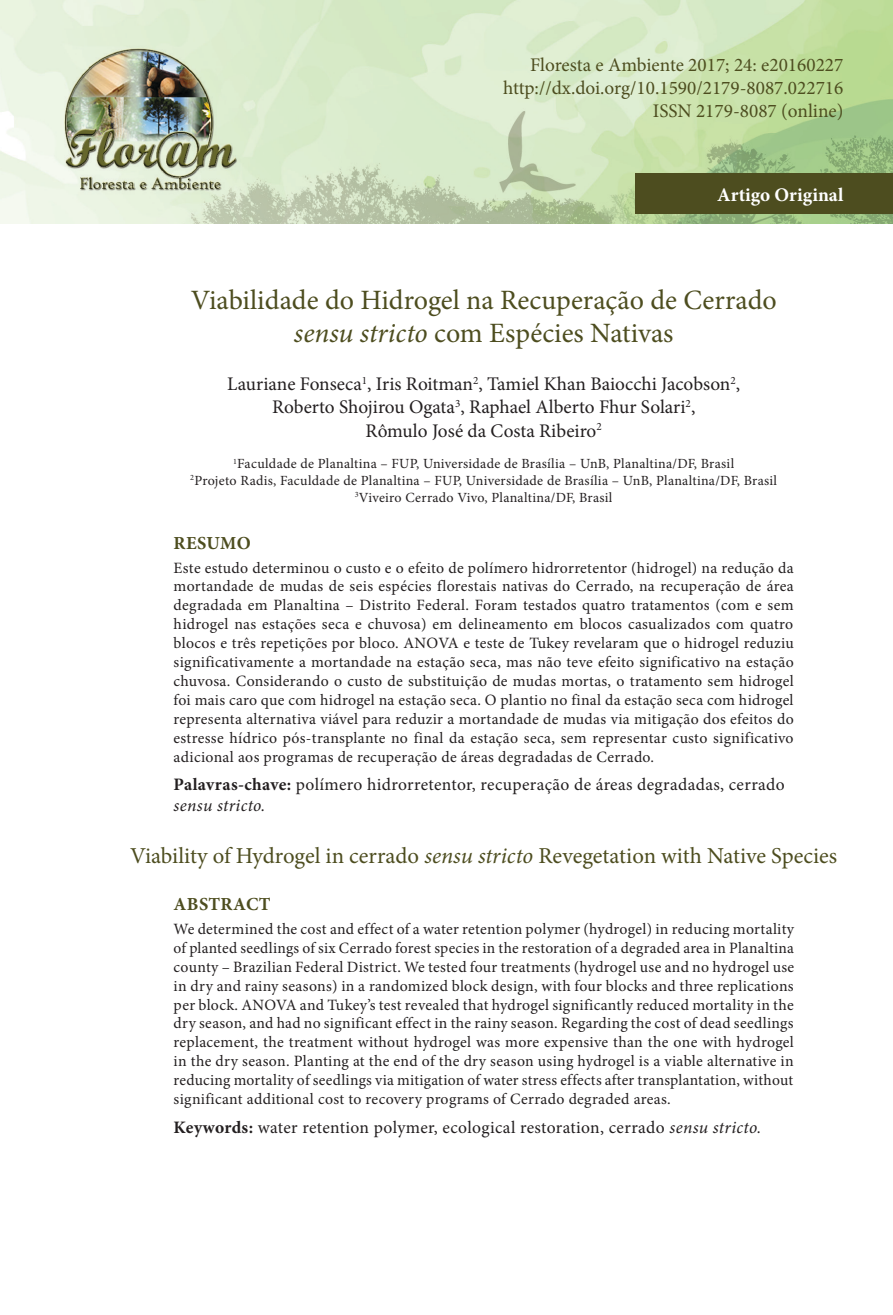
<style>
.page{position:relative;width:893px;height:1315px;background:#fff}
.page>*{position:absolute;margin:0;border:0;box-sizing:border-box;transform-origin:0 0}
.ArticleTitle{font:28px/33.6px "Minion Pro";color:#4d4d1f;text-align:center}
.ArticleTitle-Trans1{font:22.75px "Minion Pro";color:#4d4d1f}
.Authors{font:19.25px/23.1px "Minion Pro";color:#231f20;text-align:center}
.HeaderMasterA{font:19.25px "Minion Pro";color:#4d4d1f}
.ArticleTypeAlt{font:700 19.25px "Minion Pro";color:#fff}
.AbstractTitle-Trans1{font:700 18.38px "Minion Pro";letter-spacing:.02em;color:#4d4d1f}
.AbstractTitle{font:700 18.38px "Minion Pro";letter-spacing:.015em;color:#4d4d1f}
.Keywords{font:17.5px/21px "Minion Pro";letter-spacing:.02em;color:#231f20}
.Keywords-Trans1{font:17.5px "Minion Pro";letter-spacing:.02em;color:#231f20}
.Abstract{font:15.75px/18.9px "Minion Pro";letter-spacing:.02em;color:#231f20;text-align:justify}
.Abstract-Trans1{font:15.75px/18.9px "Minion Pro";letter-spacing:.02em;color:#231f20;text-align:justify}
.Affiliations{font:14px "Minion Pro";letter-spacing:.02em;color:#231f20}
.s1{font-style:italic}
.s2{font-weight:700}
</style>
<div class="page">
<img style="left:0;top:0;width:893px;height:223px">
<div style="left:635px;top:174px;width:258px;height:40px;background:#4d4d1f"></div>
<p class="HeaderMasterA" style="left:530px;top:52px;width:315px">Floresta e Ambiente 2017; 24: e20160227</p>
<p class="HeaderMasterA" style="left:503px;top:75px;width:342px">http://dx.doi.org/10.1590/2179-8087.022716</p>
<p class="HeaderMasterA" style="left:653px;top:98px;width:192px">ISSN 2179-8087 (online)</p>
<p class="ArticleTypeAlt" style="left:717px;top:181px;width:128px">Artigo Original</p>
<p class="ArticleTitle" style="left:191px;top:283px;width:588px">Viabilidade do Hidrogel na Recuperação de Cerrado <span class="s1">sensu stricto</span> com Espécies Nativas</p>
<p class="Authors" style="left:227px;top:373px;width:515px">Lauriane Fonseca<sup>1</sup>, Iris Roitman<sup>2</sup>, Tamiel Khan Baiocchi Jacobson<sup>2</sup>,<br>Roberto Shojirou Ogata<sup>3</sup>, Raphael Alberto Fhur Solari<sup>2</sup>,<br>Rômulo José da Costa Ribeiro<sup>2</sup></p>
<p class="Affiliations" style="left:233px;top:454px;width:502px"><sup>1</sup>Faculdade de Planaltina – FUP, Universidade de Brasília – UnB, Planaltina/DF, Brasil</p>
<p class="Affiliations" style="left:190px;top:471px;width:588px"><sup>2</sup>Projeto Radis, Faculdade de Planaltina – FUP, Universidade de Brasília – UnB, Planaltina/DF, Brasil</p>
<p class="Affiliations" style="left:355px;top:488px;width:259px"><sup>3</sup>Viveiro Cerrado Vivo, Planaltina/DF, Brasil</p>
<p class="AbstractTitle" style="left:174px;top:530px;width:79px">RESUMO</p>
<p class="Abstract" style="left:174px;top:558px;width:622px">Este estudo determinou o custo e o efeito de polímero hidrorretentor (hidrogel) na redução da mortandade de mudas de seis espécies florestais nativas do Cerrado, na recuperação de área degradada em Planaltina – Distrito Federal. Foram testados quatro tratamentos (com e sem hidrogel nas estações seca e chuvosa) em delineamento em blocos casualizados com quatro blocos e três repetições por bloco. ANOVA e teste de Tukey revelaram que o hidrogel reduziu significativamente a mortandade na estação seca, mas não teve efeito significativo na estação chuvosa. Considerando o custo de substituição de mudas mortas, o tratamento sem hidrogel foi mais caro que com hidrogel na estação seca. O plantio no final da estação seca com hidrogel representa alternativa viável para reduzir a mortandade de mudas via mitigação dos efeitos do estresse hídrico pós-transplante no final da estação seca, sem representar custo significativo adicional aos programas de recuperação de áreas degradadas de Cerrado.</p>
<p class="Keywords" style="left:174px;top:774px;width:613px"><span class="s2">Palavras-chave:</span> polímero hidrorretentor, recuperação de áreas degradadas, cerrado <span class="s1">sensu stricto.</span></p>
<p class="ArticleTitle-Trans1" style="left:130px;top:840px;width:709px">Viability of Hydrogel in cerrado <span class="s1">sensu stricto</span> Revegetation with Native Species</p>
<p class="AbstractTitle-Trans1" style="left:174px;top:891px;width:99px">ABSTRACT</p>
<p class="Abstract-Trans1" style="left:174px;top:919px;width:622px">We determined the cost and effect of a water retention polymer (hydrogel) in reducing mortality of planted seedlings of six Cerrado forest species in the restoration of a degraded area in Planaltina county – Brazilian Federal District. We tested four treatments (hydrogel use and no hydrogel use in dry and rainy seasons) in a randomized block design, with four blocks and three replications per block. ANOVA and Tukey’s test revealed that hydrogel significantly reduced mortality in the dry season, and had no significant effect in the rainy season. Regarding the cost of dead seedlings replacement, the treatment without hydrogel was more expensive than the one with hydrogel in the dry season. Planting at the end of the dry season using hydrogel is a viable alternative in reducing mortality of seedlings via mitigation of water stress effects after transplantation, without significant additional cost to recovery programs of Cerrado degraded areas.</p>
<p class="Keywords-Trans1" style="left:174px;top:1115px;width:589px"><span class="s2">Keywords:</span> water retention polymer, ecological restoration, cerrado <span class="s1">sensu stricto.</span></p>
</div>
